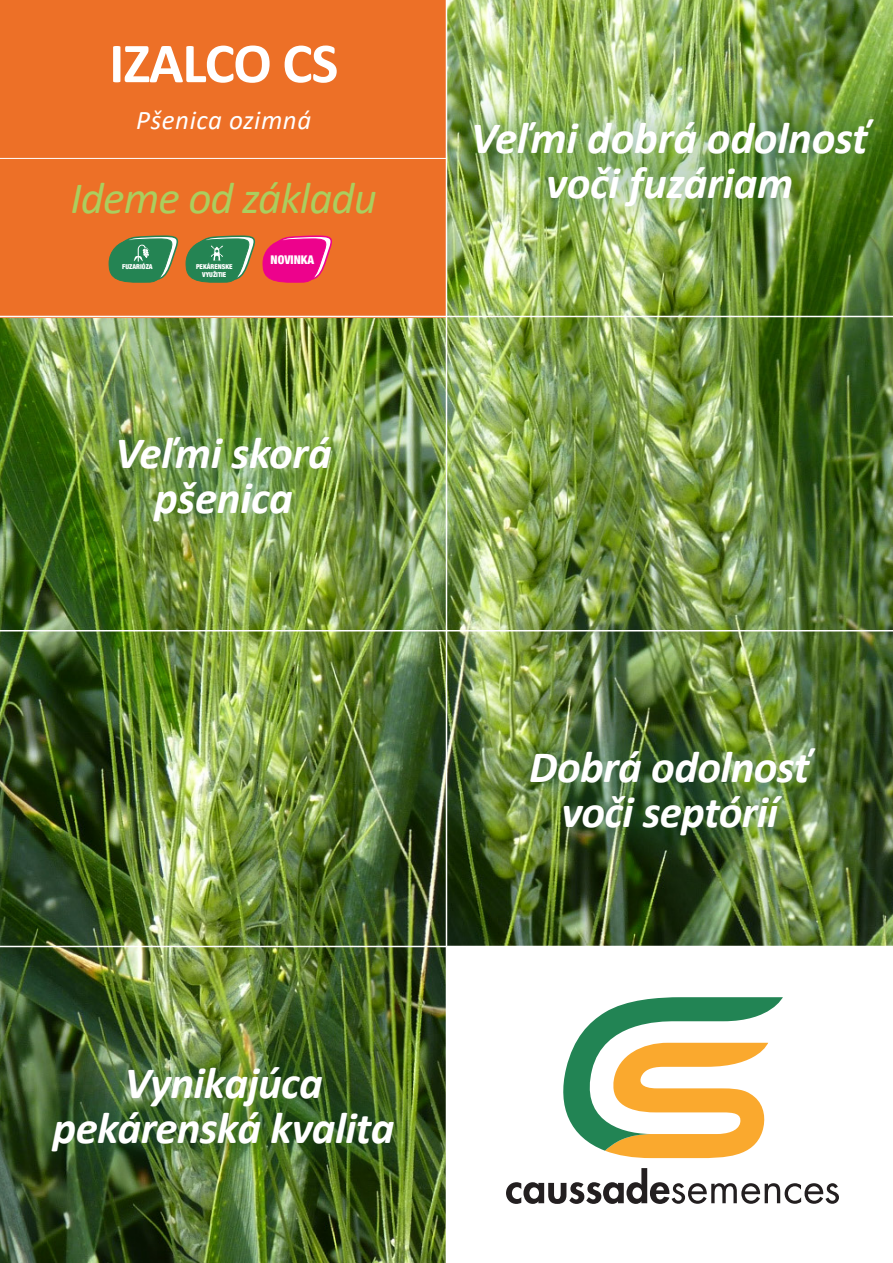
<style>
.page{position:relative;width:893px;height:1263px;background:#fff}
.page>*{position:absolute;margin:0;border:0;box-sizing:border-box;transform-origin:0 0}
.t1{font:700 57px "Calibri";letter-spacing:-.025em;color:#fff}
.t2{font:italic 700 45px/45px "Calibri";letter-spacing:-.015em;color:#fff;text-align:center}
.t3{font:italic 45px "Calibri";letter-spacing:-.02em;color:#abce5e}
.t4{font:italic 27px "Calibri";letter-spacing:.02em;color:#fff}
.t5{font:900 condensed 12px "Helvetica Neue";color:#fff}
.t6{font:900 condensed 6.75px "Helvetica Neue";color:#fff}
</style>
<div class="page">
<img style="left:0;top:0;width:893px;height:1263px">
<div style="left:0;top:0;width:446px;height:317px;background:#ed7027"></div>
<div style="left:495px;top:714px;width:355px;height:156px;background:#176640;opacity:.5"></div>
<div style="left:439px;top:85px;width:454px;height:156px;background:#176640;opacity:.5"></div>
<div style="left:83px;top:401px;width:284px;height:155px;background:#176640;opacity:.5"></div>
<div style="left:16px;top:1032px;width:413px;height:153px;background:#176640;opacity:.5"></div>
<hr style="left:0;top:158px;width:446px;height:1px;background:#fff">
<div style="left:446px;top:947px;width:447px;height:316px;background:#fff"></div>
<hr style="left:0;top:316px;width:893px;height:1px;background:#fff">
<hr style="left:0;top:630px;width:893px;height:1px;background:#fff">
<hr style="left:0;top:946px;width:893px;height:1px;background:#fff">
<hr style="left:446px;top:0;width:1px;height:1263px;background:#fff">
<svg style="left:506px;top:1168px;width:333px;height:36px"></svg>
<svg style="left:563px;top:997px;width:220px;height:161px"></svg>
<svg style="left:108px;top:235px;width:224px;height:48px"></svg>
<p class="t1" style="left:109px;top:23px;width:231px">IZALCO CS</p>
<p class="t4" style="left:136px;top:101px;width:176px">Pšenica ozimná</p>
<p class="t3" style="left:71px;top:167px;width:308px">Ideme od základu</p>
<p class="t6" style="left:122px;top:261px;width:32px">FUZARIÓZA</p>
<p class="t6" style="left:196px;top:261px;width:38px">PEKÁRENSKE</p>
<p class="t6" style="left:202px;top:269px;width:26px">VYUŽITIE</p>
<p class="t5" style="left:271px;top:250px;width:45px">NOVINKA</p>
<p class="t2" style="left:115px;top:429px;width:218px">Veľmi skorá</p>
<p class="t2" style="left:154px;top:474px;width:140px">pšenica</p>
<p class="t2" style="left:471px;top:114px;width:399px">Veľmi dobrá odolnosť voči fuzáriam</p>
<p class="t2" style="left:529px;top:743px;width:283px">Dobrá odolnosť</p>
<p class="t2" style="left:561px;top:788px;width:218px">voči septórií</p>
<p class="t2" style="left:124px;top:1059px;width:200px">Vynikajúca</p>
<p class="t2" style="left:53px;top:1104px;width:344px">pekárenská kvalita</p>
</div>
